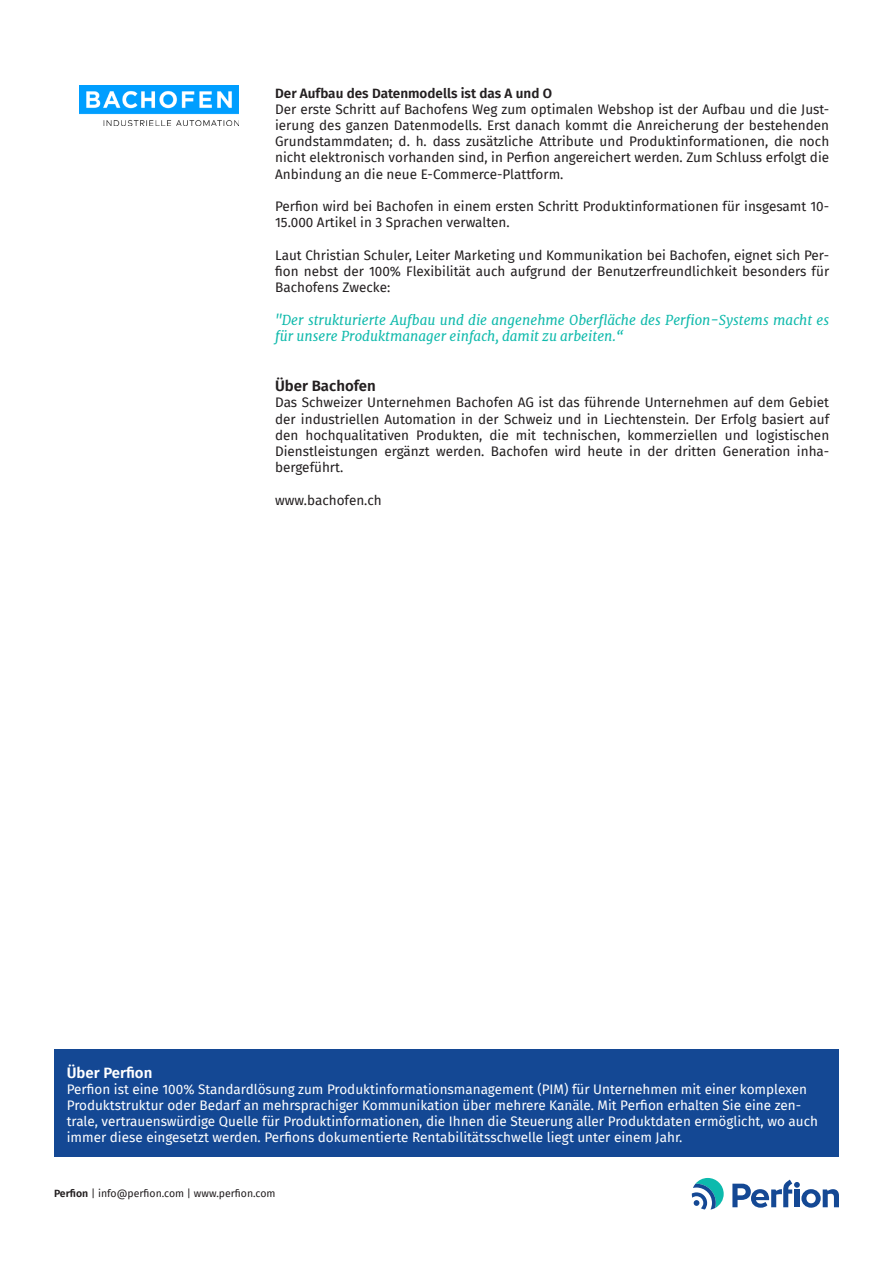
<style>
.page{position:relative;width:893px;height:1263px;background:#fff}
.page>*{position:absolute;margin:0;border:0;box-sizing:border-box;transform-origin:0 0}
.t1{font:600 15px "Fira Sans";color:#231f20}
.t2{font:600 15px "Fira Sans";color:#fff}
.t3{font:13.5px/16.2px "Fira Sans";color:#231f20;text-align:justify}
.t4{font:13.5px/16.2px "Fira Sans";color:#fff}
.t5{font:italic 13.5px/16.2px "Merriweather";color:#10baac}
.t6{font:600 13.5px "Fira Sans";color:#231f20}
.t7{font:10.5px "Fira Sans";color:#231f20}
.s1{font-weight:600}
</style>
<div class="page">
<div style="left:54px;top:1049px;width:785px;height:108px;background:#144894"></div>
<img style="left:79px;top:85px;width:159px;height:40px">
<svg style="left:692px;top:1178px;width:32px;height:31px"></svg>
<svg style="left:732px;top:1179px;width:107px;height:29px"></svg>
<p class="t6" style="left:275px;top:82px;width:278px">Der Aufbau des Datenmodells ist das A und O</p>
<p class="t3" style="left:275px;top:101px;width:556px">Der erste Schritt auf Bachofens Weg zum optimalen Webshop ist der Aufbau und die Just&shy;ierung des ganzen Datenmodells. Erst danach kommt die Anreicherung der bestehenden Grundstammdaten; d. h. dass zusätzliche Attribute und Produktinformationen, die noch nicht elektronisch vorhanden sind, in Perfion angereichert werden. Zum Schluss erfolgt die Anbindung an die neue E-Commerce-Plattform.</p>
<p class="t3" style="left:275px;top:198px;width:556px">Perfion wird bei Bachofen in einem ersten Schritt Produktinformationen für insgesamt 10-<br>15.000 Artikel in 3 Sprachen verwalten.</p>
<p class="t3" style="left:275px;top:246px;width:556px">Laut Christian Schuler, Leiter Marketing und Kommunikation bei Bachofen, eignet sich Per&shy;fion nebst der 100% Flexibilität auch aufgrund der Benutzerfreundlichkeit besonders für Bachofens Zwecke:</p>
<p class="t5" style="left:275px;top:311px;width:556px">"Der strukturierte Aufbau und die angenehme Oberfläche des Perfion-Systems macht es für unsere Produktmanager einfach, damit zu arbeiten.“</p>
<p class="t1" style="left:275px;top:374px;width:102px">Über Bachofen</p>
<p class="t3" style="left:275px;top:394px;width:556px">Das Schweizer Unternehmen Bachofen AG ist das führende Unternehmen auf dem Gebiet der industriellen Automation in der Schweiz und in Liechtenstein. Der Erfolg basiert auf den hochqualitativen Produkten, die mit technischen, kommerziellen und logistischen Dienstleistungen ergänzt werden. Bachofen wird heute in der dritten Generation inha&shy;bergeführt.</p>
<p class="t3" style="left:275px;top:491px;width:108px">www.bachofen.ch</p>
<p class="t2" style="left:67px;top:1060px;width:87px">Über Perfion</p>
<p class="t4" style="left:67px;top:1080px;width:753px">Perfion ist eine 100% Standardlösung zum Produktinformationsmanagement (PIM) für Unternehmen mit einer komplexen Produktstruktur oder Bedarf an mehrsprachiger Kommunikation über mehrere Kanäle. Mit Perfion erhalten Sie eine zen&shy;trale, vertrauenswürdige Quelle für Produktinformationen, die Ihnen die Steuerung aller Produktdaten ermöglicht, wo auch immer diese eingesetzt werden. Perfions dokumentierte Rentabilitätsschwelle liegt unter einem Jahr.</p>
<p class="t7" style="left:54px;top:1185px;width:223px"><span class="s1">Perfion</span> | info@perfion.com | www.perfion.com</p>
</div>
